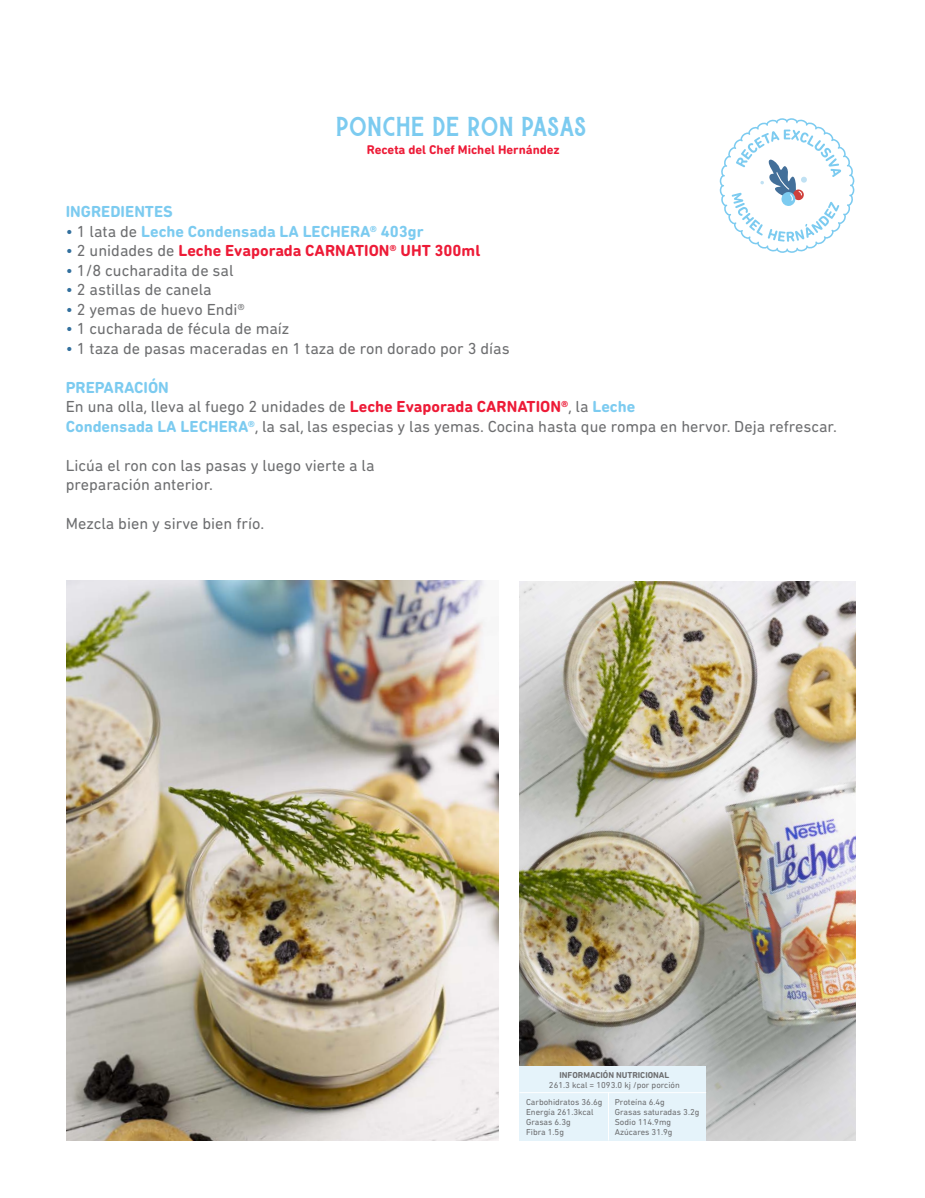
<style>
.page{position:relative;width:925px;height:1198px;background:#fff}
.page>*{position:absolute;margin:0;border:0;box-sizing:border-box;transform-origin:0 0}
.t1{font:29.5px "Burtons";color:#7ccbf0}
.t2{font:16.25px/19.5px "DIN Next Rounded LT Pro";color:#6d6e70}
.t3{font:700 16.25px "DIN Next Rounded LT Pro";color:#7ccbf0}
.t4{font:700 16.25px "DIN Next Rounded LT Pro";color:#ed1b37}
.t5{font:700 12.88px "DIN Next Rounded LT Pro";color:#ed1b37}
.t6{font:8.75px/10px "DIN Next Rounded LT Pro";color:#6d6e70}
.t7{font:700 8.75px "DIN Next Rounded LT Pro";color:#6d6e70}
.s1{font-weight:400;color:#32709e}
.s2{font-weight:400;color:#6d6e70}
.s3{color:#32709e}
.s4{font-weight:700;color:#7ccbf0}
.s5{font-weight:700;color:#ed1b37}
</style>
<div class="page">
<img style="left:519px;top:582px;width:336px;height:558px">
<svg style="left:720px;top:118px;width:134px;height:135px"></svg>
<img style="left:66px;top:580px;width:432px;height:560px">
<div style="left:519px;top:1066px;width:187px;height:74px;background:#e5f3fa"></div>
<hr style="left:608px;top:1092px;width:1px;height:48px;background:#fff">
<hr style="left:519px;top:1092px;width:187px;height:1px;background:#fff">
<h1 class="t1" style="left:337px;top:102px;width:252px">PONCHE DE RON PASAS</h1>
<p class="t5" style="left:367px;top:142px;width:194px">Receta del Chef Michel Hernández</p>
<p class="t3" style="left:66px;top:202px;width:109px">INGREDIENTES</p>
<p class="t3" style="left:66px;top:222px;width:359px"><span class="s1">•</span> <span class="s2">1 lata de</span> Leche Condensada LA LECHERA® 403gr</p>
<p class="t4" style="left:66px;top:241px;width:416px"><span class="s1">•</span> <span class="s2">2 unidades de</span> Leche Evaporada CARNATION® UHT 300ml</p>
<p class="t2" style="left:66px;top:260px;width:169px"><span class="s3">•</span> 1/8 cucharadita de sal</p>
<p class="t2" style="left:66px;top:280px;width:147px"><span class="s3">•</span> 2 astillas de canela</p>
<p class="t2" style="left:66px;top:299px;width:181px"><span class="s3">•</span> 2 yemas de huevo Endi®</p>
<p class="t2" style="left:66px;top:319px;width:225px"><span class="s3">•</span> 1 cucharada de fécula de maíz</p>
<p class="t2" style="left:66px;top:338px;width:445px"><span class="s3">•</span> 1 taza de pasas maceradas en 1 taza de ron dorado por 3 días</p>
<p class="t2" style="left:66px;top:377px;width:772px"><span class="s4">PREPARACIÓN<br></span>En una olla, lleva al fuego 2 unidades de <span class="s5">Leche Evaporada CARNATION®</span>, la <span class="s4">Leche<br>Condensada LA LECHERA®</span>, la sal, las especias y las yemas. Cocina hasta que rompa en hervor. Deja refrescar.</p>
<p class="t2" style="left:66px;top:455px;width:310px">Licúa el ron con las pasas y luego vierte a la preparación anterior.</p>
<p class="t2" style="left:66px;top:514px;width:200px">Mezcla bien y sirve bien frío.</p>
<p class="t7" style="left:559px;top:1069px;width:112px">INFORMACIÓN NUTRICIONAL</p>
<p class="t6" style="left:549px;top:1079px;width:132px">261.3 kcal = 1093.0 kj /por porción</p>
<p class="t6" style="left:526px;top:1096px;width:78px">Carbohidratos 36.6g<br>Energía 261.3kcal<br>Grasas 6.3g<br>Fibra 1.5g</p>
<p class="t6" style="left:615px;top:1096px;width:86px">Proteína 6.4g<br>Grasas saturadas 3.2g<br>Sodio 114.9mg<br>Azúcares 31.9g</p>
</div>
